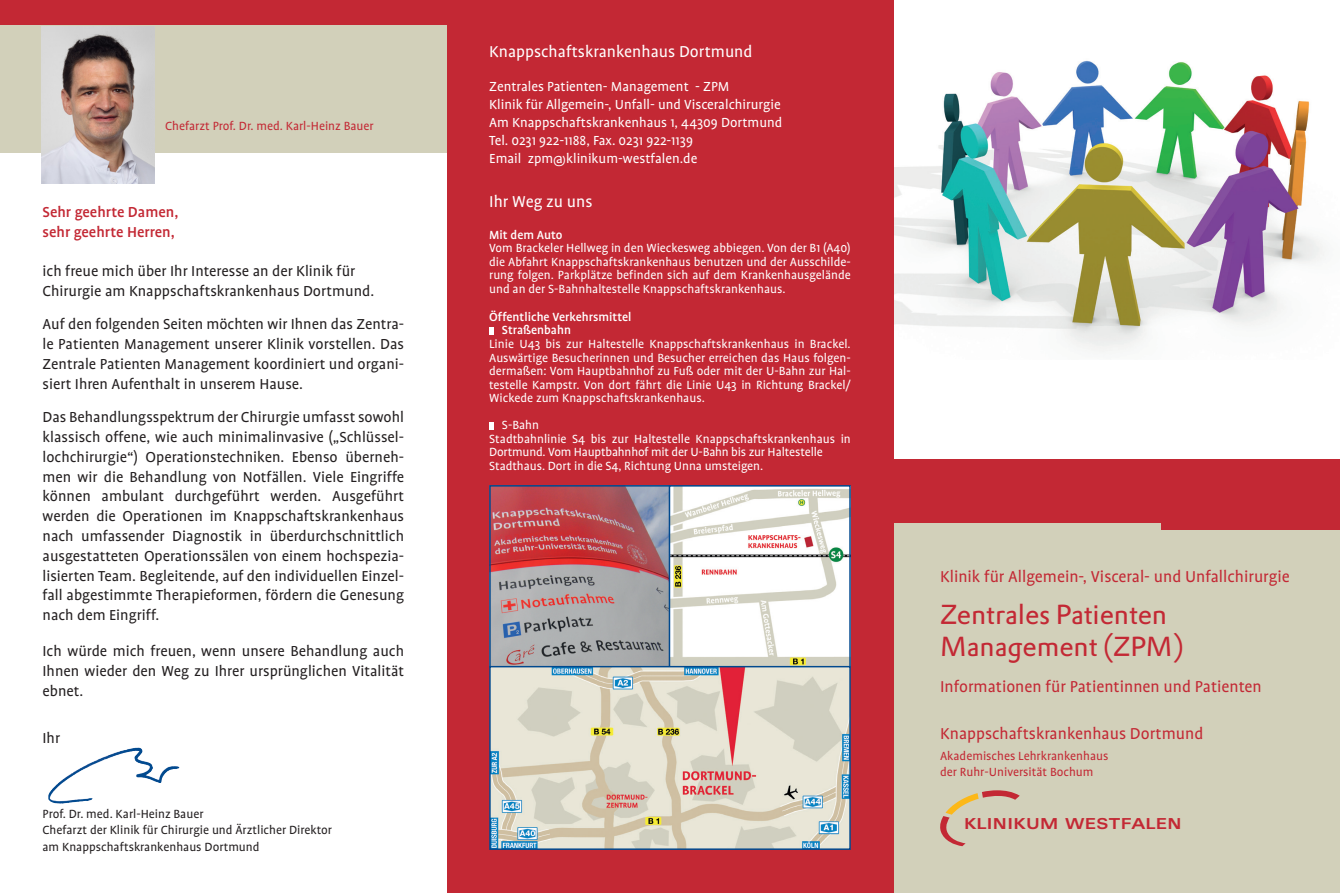
<style>
.page{position:relative;width:1340px;height:893px;background:#fff}
.page>*{position:absolute;margin:0;border:0;box-sizing:border-box;transform-origin:0 0}
.t1{font:27px "DTL Prokyon T";color:#c32834}
.t2{font:18px "Profile";color:#c32834}
.t3{font:18px "Profile";color:#fff}
.t4{font:16.5px/19.8px "Profile";color:#231f20;text-align:justify}
.t5{font:500 16.5px "Profile";color:#c32834}
.t6{font:700 expanded 15.15px "Zurich BT";letter-spacing:.035em;color:#c32834}
.t7{font:15px "Profile";color:#fff}
.Fließ_light_10pt{font:13.5px/13.5px "Profile";color:#fff;text-align:justify}
.t8{font:13.5px "Profile";color:#231f20}
.t9{font:13.5px "Profile";color:#c32834}
.Fließ_medium_Unterti{font:500 13.5px "Profile";color:#fff}
.Fließ_medium_Unterti-2{font:13.5px "Profile";color:#fff}
</style>
<div class="page">
<img style="left:893px;top:26px;width:432px;height:333px">
<div style="left:893px;top:515px;width:446px;height:378px;background:#d2d0ba"></div>
<div style="left:893px;top:459px;width:446px;height:64px;background:#c32834"></div>
<div style="left:1161px;top:523px;width:178px;height:6px;background:#c32834"></div>
<svg style="left:940px;top:790px;width:79px;height:56px"></svg>
<div style="left:446px;top:0;width:447px;height:893px;background:#c32834"></div>
<img style="left:492px;top:488px;width:176px;height:177px">
<div style="left:489px;top:485px;width:182px;height:183px;border:2px solid #01498e"></div>
<img style="left:671px;top:488px;width:176px;height:177px">
<div style="left:668px;top:485px;width:182px;height:183px;border:2px solid #01498e"></div>
<svg style="left:489px;top:665px;width:362px;height:185px;background:#d3cec2"></svg>
<svg style="left:489px;top:327px;width:5px;height:7px"></svg>
<svg style="left:489px;top:422px;width:5px;height:7px"></svg>
<div style="left:0;top:0;width:459px;height:26px;background:#c32834"></div>
<div style="left:0;top:26px;width:446px;height:127px;background:#d2d0ba"></div>
<img style="left:48px;top:747px;width:90px;height:57px">
<img style="left:41px;top:26px;width:113px;height:157px">
<p class="t9" style="left:165px;top:119px;width:210px">Chefarzt Prof. Dr. med. Karl-Heinz Bauer</p>
<p class="t5" style="left:43px;top:203px;width:137px">Sehr geehrte Damen,</p>
<p class="t5" style="left:43px;top:223px;width:134px">sehr geehrte Herren,</p>
<p class="t4" style="left:43px;top:261px;width:314px">ich freue mich über Ihr Interesse an der Klinik für</p>
<p class="t4" style="left:43px;top:281px;width:333px">Chirurgie am Knappschaftskrankenhaus Dortmund.</p>
<p class="t4" style="left:43px;top:315px;width:363px">Auf den folgenden Seiten möchten wir Ihnen das Zentra&shy;le Patienten Management unserer Klinik vorstellen. Das Zentrale Patienten Management koordiniert und organi&shy;siert Ihren Aufenthalt in unserem Hause.</p>
<p class="t4" style="left:43px;top:407px;width:363px">Das Behandlungsspektrum der Chirurgie umfasst sowohl klassisch offene, wie auch minimalinvasive („Schlüssel&shy;lochchirurgie“) Operationstechniken. Ebenso überneh&shy;men wir die Behandlung von Notfällen. Viele Eingriffe können ambulant durchgeführt werden. Ausgeführt werden die Operationen im Knappschaftskrankenhaus nach umfassender Diagnostik in überdurchschnittlich ausgestatteten Operationssälen von einem hochspezia&shy;lisierten Team. Begleitende, auf den individuellen Einzel&shy;fall abgestimmte Therapieformen, fördern die Genesung nach dem Eingriff.</p>
<p class="t4" style="left:43px;top:641px;width:363px">Ich würde mich freuen, wenn unsere Behandlung auch Ihnen wieder den Weg zu Ihrer ursprünglichen Vitalität ebnet.</p>
<p class="t4" style="left:43px;top:728px;width:19px">Ihr</p>
<p class="t8" style="left:43px;top:807px;width:162px">Prof. Dr. med. Karl-Heinz Bauer</p>
<p class="t8" style="left:43px;top:823px;width:291px">Chefarzt der Klinik für Chirurgie und Ärztlicher Direktor</p>
<p class="t8" style="left:43px;top:839px;width:218px">am Knappschaftskrankenhaus Dortmund</p>
<p class="t3" style="left:489px;top:42px;width:265px">Knappschaftskrankenhaus Dortmund</p>
<p class="t7" style="left:489px;top:78px;width:242px">Zentrales Patienten- Management - ZPM</p>
<p class="t7" style="left:489px;top:96px;width:293px">Klinik für Allgemein-, Unfall- und Visceralchirurgie</p>
<p class="t7" style="left:489px;top:114px;width:294px">Am Knappschaftskrankenhaus 1, 44309 Dortmund</p>
<p class="t7" style="left:489px;top:132px;width:205px">Tel. 0231 922-1188, Fax. 0231 922-1139</p>
<p class="t7" style="left:489px;top:150px;width:210px">Email zpm@klinikum-westfalen.de</p>
<p class="t3" style="left:489px;top:193px;width:105px">Ihr Weg zu uns</p>
<p class="Fließ_medium_Unterti" style="left:489px;top:228px;width:75px">Mit dem Auto</p>
<p class="Fließ_light_10pt" style="left:489px;top:242px;width:363px">Vom Brackeler Hellweg in den Wieckesweg abbiegen. Von der B1 (A40) die Abfahrt Knappschaftskrankenhaus benutzen und der Ausschilde&shy;rung folgen. Parkplätze befinden sich auf dem Krankenhausgelände und an der S-Bahnhaltestelle Knappschaftskrankenhaus.</p>
<p class="Fließ_medium_Unterti" style="left:489px;top:310px;width:144px">Öffentliche Verkehrsmittel</p>
<p class="Fließ_medium_Unterti" style="left:502px;top:323px;width:71px">Straßenbahn</p>
<p class="Fließ_light_10pt" style="left:489px;top:337px;width:363px">Linie U43 bis zur Haltestelle Knappschaftskrankenhaus in Brackel.<br>Auswärtige Besucherinnen und Besucher erreichen das Haus folgen&shy;dermaßen: Vom Hauptbahnhof zu Fuß oder mit der U-Bahn zur Hal&shy;testelle Kampstr. Von dort fährt die Linie U43 in Richtung Brackel/ Wickede zum Knappschaftskrankenhaus.</p>
<p class="Fließ_medium_Unterti-2" style="left:502px;top:418px;width:39px">S-Bahn</p>
<p class="Fließ_light_10pt" style="left:489px;top:432px;width:363px">Stadtbahnlinie S4 bis zur Haltestelle Knappschaftskrankenhaus in<br>Dortmund. Vom Hauptbahnhof mit der U-Bahn bis zur Haltestelle</p>
<p class="Fließ_light_10pt" style="left:489px;top:459px;width:275px">Stadthaus. Dort in die S4, Richtung Unna umsteigen.</p>
<p class="t2" style="left:940px;top:568px;width:351px">Klinik für Allgemein-, Visceral- und Unfallchirurgie</p>
<p class="t1" style="left:940px;top:596px;width:228px">Zentrales Patienten</p>
<p class="t1" style="left:940px;top:629px;width:245px">Management (ZPM)</p>
<p class="t2" style="left:940px;top:677px;width:323px">Informationen für Patientinnen und Patienten</p>
<p class="t2" style="left:940px;top:724px;width:265px">Knappschaftskrankenhaus Dortmund</p>
<p class="t9" style="left:940px;top:749px;width:170px">Akademisches Lehrkrankenhaus</p>
<p class="t9" style="left:940px;top:765px;width:155px">der Ruhr-Universität Bochum</p>
<p class="t6" style="left:964px;top:814px;width:219px">KLINIKUM WESTFALEN</p>
</div>
